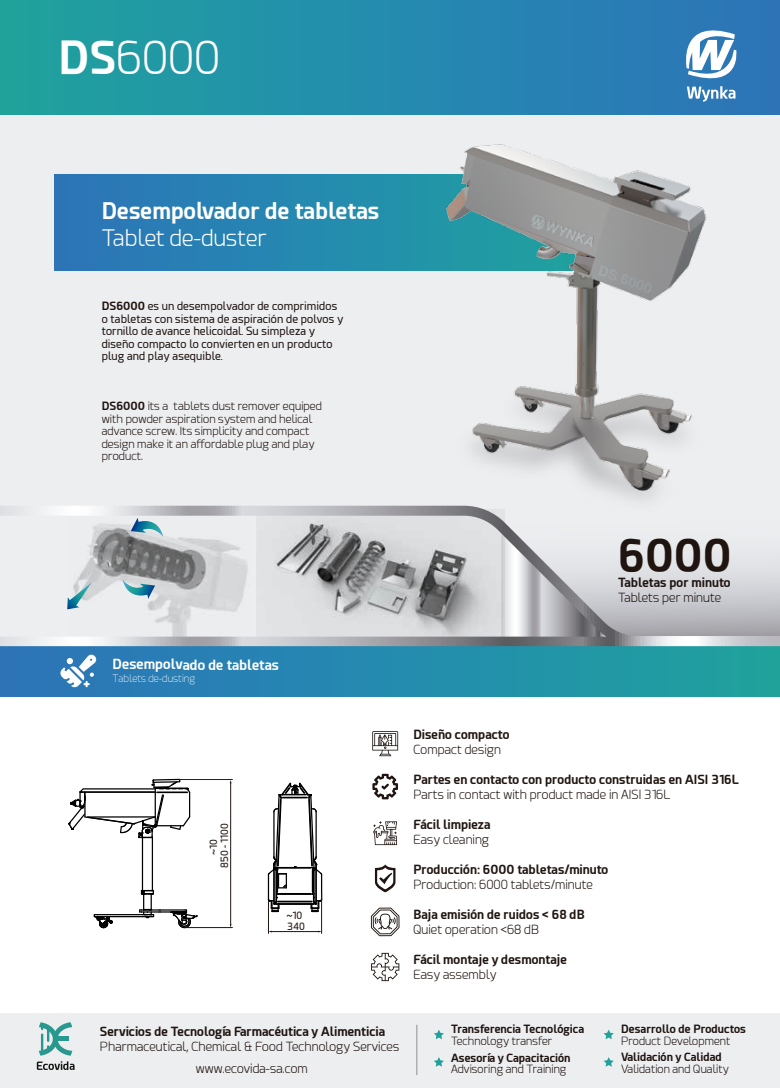
<style>
.page{position:relative;width:780px;height:1088px;background:#fff}
.page>*{position:absolute;margin:0;border:0;box-sizing:border-box;transform-origin:0 0}
.t1{font:300 45px "Esphimere";color:#fff}
.t2{font:700 45px "Esphimere";color:#1f1410}
.t3{font:700 22.5px "Esphimere";color:#fff}
.t4{font:300 22.5px "Esphimere";color:#fff}
.t5{font:700 13.75px "Esphimere";letter-spacing:-.005em;color:#fff}
.t6{font:700 12.5px "Esphimere";color:#201510}
.t7{font:300 12.5px "Esphimere";color:#201510}
.t8{font:300 12.5px/21.6px "Esphimere";color:#1f1410;text-align:center}
.t9{font:700 12.5px "Esphimere";color:#1f1410}
.t10{font:300 11.25px/12.5px "Esphimere";color:#1f1410}
.t11{font:11.25px/12.5px "Esphimere";color:#1f1410}
.t12{font:700 11.25px "Esphimere";color:#1f1410}
.t13{font:200 10px "Esphimere";letter-spacing:-.005em;color:#fff}
.t14{font:10px "Esphimere";color:#1f1410}
.s1{font-weight:700}
</style>
<div class="page">
<div style="left:1px;top:115px;width:779px;height:568px;background:#edeef0"></div>
<svg style="left:55px;top:175px;width:374px;height:95px;background:#2683b1"></svg>
<img style="left:429px;top:144px;width:278px;height:215px">
<img style="left:426px;top:359px;width:266px;height:147px">
<div style="left:0;top:646px;width:780px;height:50px;background:linear-gradient(to right,#2c73ba,#1ea29f)"></div>
<svg style="left:60px;top:654px;width:36px;height:34px"></svg>
<svg style="left:375px;top:864px;width:20px;height:28px"></svg>
<svg style="left:372px;top:774px;width:26px;height:25px"></svg>
<svg style="left:371px;top:953px;width:28px;height:28px"></svg>
<svg style="left:371px;top:907px;width:28px;height:29px"></svg>
<svg style="left:373px;top:821px;width:24px;height:24px"></svg>
<svg style="left:372px;top:731px;width:26px;height:25px"></svg>
<svg style="left:0;top:506px;width:780px;height:140px"></svg>
<hr style="left:142px;top:837px;width:1px;height:53px;background:#020101">
<hr style="left:152px;top:837px;width:1px;height:53px;background:#020101">
<hr style="left:97px;top:914px;width:45px;height:1px;background:#020101">
<hr style="left:97px;top:916px;width:45px;height:1px;background:#020101">
<svg style="left:94px;top:914px;width:19px;height:15px"></svg>
<svg style="left:139px;top:890px;width:60px;height:39px"></svg>
<svg style="left:68px;top:778px;width:123px;height:60px"></svg>
<svg style="left:267px;top:782px;width:56px;height:130px"></svg>
<hr style="left:184px;top:927px;width:48px;height:1px;background:#1f1410">
<hr style="left:180px;top:779px;width:52px;height:1px;background:#111c76">
<hr style="left:230px;top:783px;width:1px;height:142px;background:#1f1410">
<hr style="left:268px;top:901px;width:1px;height:32px;background:#1f1410">
<hr style="left:321px;top:893px;width:1px;height:40px;background:#1f1410">
<hr style="left:271px;top:931px;width:48px;height:1px;background:#1f1410">
<svg style="left:131px;top:515px;width:32px;height:22px"></svg>
<svg style="left:123px;top:580px;width:32px;height:21px"></svg>
<svg style="left:67px;top:582px;width:25px;height:27px"></svg>
<div style="left:0;top:0;width:780px;height:115px;background:linear-gradient(to right,#1ea39f,#2c73ba)"></div>
<svg style="left:678px;top:16px;width:64px;height:86px"></svg>
<div style="left:0;top:1013px;width:780px;height:75px;background:#edeef0"></div>
<svg style="left:37px;top:1022px;width:38px;height:48px"></svg>
<svg style="left:434px;top:1029px;width:10px;height:10px"></svg>
<svg style="left:434px;top:1057px;width:10px;height:10px"></svg>
<svg style="left:603px;top:1029px;width:10px;height:10px"></svg>
<svg style="left:603px;top:1057px;width:10px;height:10px"></svg>
<hr style="left:416px;top:1025px;width:1px;height:50px;background:#9d9ba0">
<h1 class="t1" style="left:58px;top:32px;width:163px"><span class="s1">DS</span>6000</h1>
<h2 class="t3" style="left:102px;top:197px;width:279px">Desempolvador de tabletas</h2>
<h2 class="t4" style="left:102px;top:225px;width:166px">Tablet de-duster</h2>
<p class="t11" style="left:102px;top:300px;width:243px"><span class="s1">DS6000</span> es un desempolvador de comprimidos o tabletas con sistema de aspiración de polvos y tornillo de avance helicoidal. Su simpleza y diseño compacto lo convierten en un producto plug and play asequible.</p>
<p class="t10" style="left:102px;top:400px;width:222px"><span class="s1">DS6000</span> its a tablets dust remover equiped with powder aspiration system and helical advance screw. Its simplicity and compact design make it an affordable plug and play product.</p>
<h1 class="t2" style="left:618px;top:528px;width:115px">6000</h1>
<p class="t9" style="left:618px;top:575px;width:114px">Tabletas por minuto</p>
<p class="t8" style="left:618px;top:587px;width:105px">Tablets per minute</p>
<p class="t5" style="left:113px;top:656px;width:168px">Desempolvado de tabletas</p>
<p class="t13" style="left:113px;top:673px;width:84px">Tablets de-dusting</p>
<p class="t14" style="left:219px;top:868px;width:46px;rotate:-90deg">850 - 1100</p>
<p class="t14" style="left:208px;top:855px;width:17px;rotate:-90deg">~10</p>
<p class="t14" style="left:286px;top:910px;width:17px">~10</p>
<p class="t14" style="left:287px;top:920px;width:19px">340</p>
<p class="t6" style="left:413px;top:726px;width:98px">Diseño compacto</p>
<p class="t7" style="left:413px;top:742px;width:89px">Compact design</p>
<p class="t6" style="left:413px;top:771px;width:327px">Partes en contacto con producto construidas en AISI 316L</p>
<p class="t7" style="left:413px;top:787px;width:258px">Parts in contact with product made in AISI 316L</p>
<p class="t6" style="left:413px;top:816px;width:79px">Fácil limpieza</p>
<p class="t7" style="left:413px;top:832px;width:77px">Easy cleaning</p>
<p class="t6" style="left:413px;top:861px;width:197px">Producción: 6000 tabletas/minuto</p>
<p class="t7" style="left:413px;top:877px;width:181px">Production: 6000 tablets/minute</p>
<p class="t6" style="left:413px;top:906px;width:173px">Baja emisión de ruidos &lt; 68 dB</p>
<p class="t7" style="left:413px;top:922px;width:127px">Quiet operation &lt;68 dB</p>
<p class="t6" style="left:413px;top:951px;width:155px">Fácil montaje y desmontaje</p>
<p class="t7" style="left:413px;top:967px;width:85px">Easy assembly</p>
<p class="t9" style="left:100px;top:1023px;width:286px">Servicios de Tecnología Farmacéutica y Alimenticia</p>
<p class="t8" style="left:100px;top:1036px;width:301px">Pharmaceutical, Chemical &amp; Food Technology Services www.ecovida-sa.com</p>
<p class="t12" style="left:451px;top:1022px;width:135px">Transferencia Tecnológica</p>
<p class="t10" style="left:451px;top:1034px;width:103px">Technology transfer</p>
<p class="t12" style="left:451px;top:1051px;width:121px">Asesoría y Capacitación</p>
<p class="t10" style="left:451px;top:1063px;width:117px">Advisoring and Training</p>
<p class="t12" style="left:621px;top:1022px;width:126px">Desarrollo de Productos</p>
<p class="t10" style="left:621px;top:1034px;width:111px">Product Development</p>
<p class="t12" style="left:621px;top:1050px;width:102px">Validación y Calidad</p>
<p class="t10" style="left:621px;top:1062px;width:109px">Validation and Quality</p>
</div>
